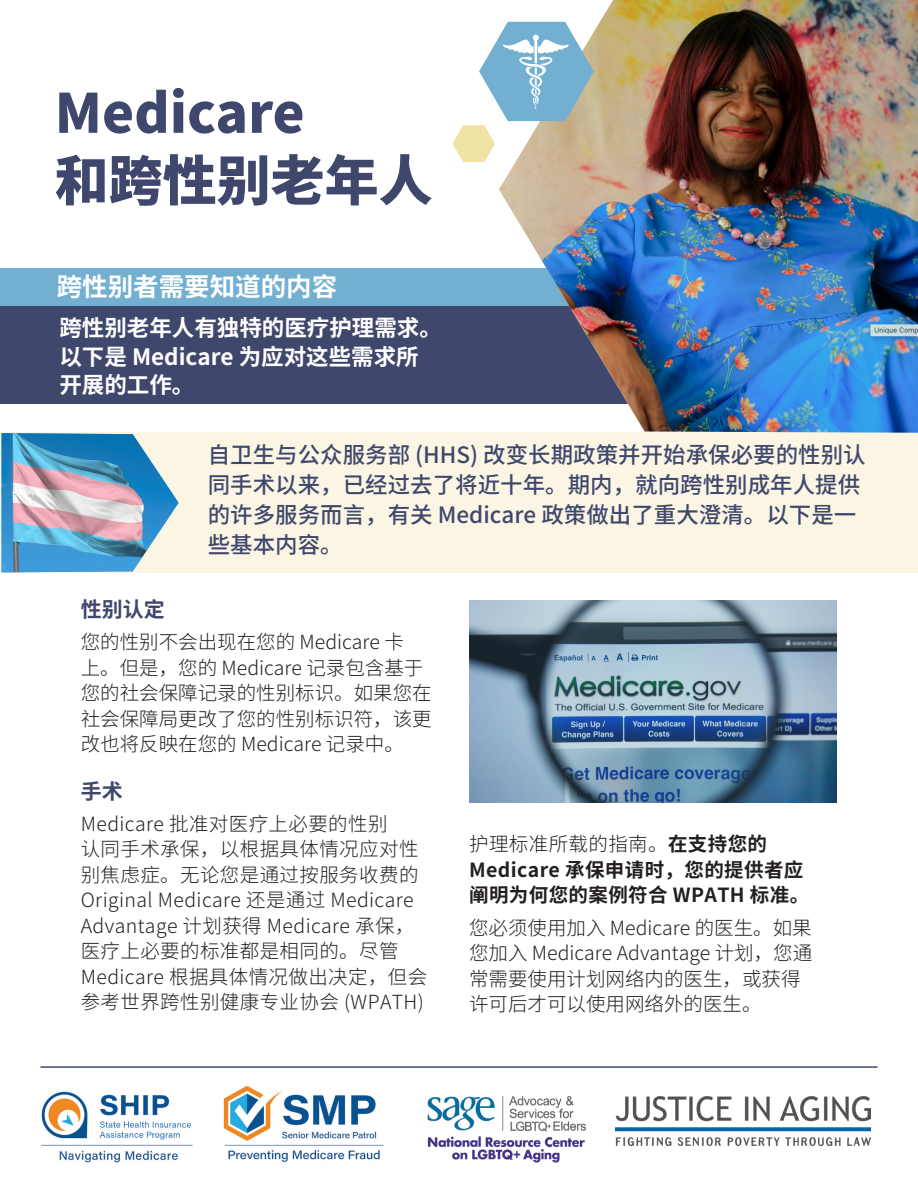
<style>
.page{position:relative;width:918px;height:1188px;background:#fff}
.page>*{position:absolute;margin:0;border:0;box-sizing:border-box;transform-origin:0 0}
.t1{font:900 54px/67.5px "Noto Sans SC";color:#40476d}
.t2{font:700 25.5px "Noto Sans SC";color:#fff}
.Text{font:500 22.5px/30px "Noto Sans SC";color:#40476d}
.t3{font:700 22.5px/28.5px "Noto Sans SC";color:#fff}
.SubHeading{font:700 21px "Noto Sans SC";color:#40476d}
.Text-2{font:300 19.5px/25.5px "Noto Sans SC";color:#231f20}
.Text-3{font:300 19.5px/25.5px "Noto Sans SC";letter-spacing:.02em;color:#231f20}
.Text-4{font:700 19.5px/25.5px "Noto Sans SC";letter-spacing:.02em;color:#231f20}
.s1{font-weight:300}
</style>
<div class="page">
<div style="left:0;top:432px;width:918px;height:140px;background:#faf6e3"></div>
<div style="left:0;top:307px;width:704px;height:97px;background:#40476d"></div>
<div style="left:0;top:268px;width:918px;height:38px;background:#73afd0"></div>
<img style="left:499px;top:0;width:419px;height:433px">
<img style="left:616px;top:1097px;width:255px;height:49px">
<img style="left:41px;top:1086px;width:343px;height:77px">
<img style="left:427px;top:1096px;width:159px;height:67px">
<img style="left:2px;top:433px;width:177px;height:139px">
<hr style="left:40px;top:1066px;width:838px;height:2px;background:#40476d">
<svg style="left:453px;top:22px;width:141px;height:140px"></svg>
<img style="left:469px;top:600px;width:368px;height:203px">
<p class="t1" style="left:55px;top:80px;width:380px">Medicare<br>和跨性别老年人</p>
<p class="t2" style="left:57px;top:273px;width:282px">跨性别者需要知道的内容</p>
<p class="t3" style="left:59px;top:314px;width:384px">跨性别老年人有独特的医疗护理需求。以下是 Medicare 为应对这些需求所开展的工作。</p>
<p class="Text" style="left:208px;top:440px;width:660px">自卫生与公众服务部 (HHS) 改变长期政策并开始承保必要的性别认同手术以来，已经过去了将近十年。期内，就向跨性别成年人提供的许多服务而言，有关 Medicare 政策做出了重大澄清。以下是一些基本内容。</p>
<p class="SubHeading" style="left:81px;top:598px;width:85px">性别认定</p>
<p class="Text-2" style="left:81px;top:630px;width:352px">您的性别不会出现在您的 Medicare 卡<br>上。但是，您的 Medicare 记录包含基于您的社会保障记录的性别标识。如果您在社会保障局更改了您的性别标识符，该更改也将反映在您的 Medicare 记录中。</p>
<p class="SubHeading" style="left:81px;top:779px;width:43px">手术</p>
<p class="Text-3" style="left:81px;top:812px;width:348px">Medicare 批准对医疗上必要的性别<br>认同手术承保，以根据具体情况应对性别焦虑症。无论您是通过按服务收费的<br>Original Medicare 还是通过 Medicare<br>Advantage 计划获得 Medicare 承保，医疗上必要的标准都是相同的。尽管<br>Medicare 根据具体情况做出决定，但会参考世界跨性别健康专业协会 (WPATH)</p>
<p class="Text-4" style="left:469px;top:832px;width:342px"><span class="s1">护理标准所载的指南。</span>在支持您的<br>Medicare 承保申请时，您的提供者应阐明为何您的案例符合 WPATH 标准。</p>
<p class="Text-2" style="left:469px;top:915px;width:345px">您必须使用加入 Medicare 的医生。如果您加入 Medicare Advantage 计划，您通常需要使用计划网络内的医生，或获得许可后才可以使用网络外的医生。</p>
</div>
